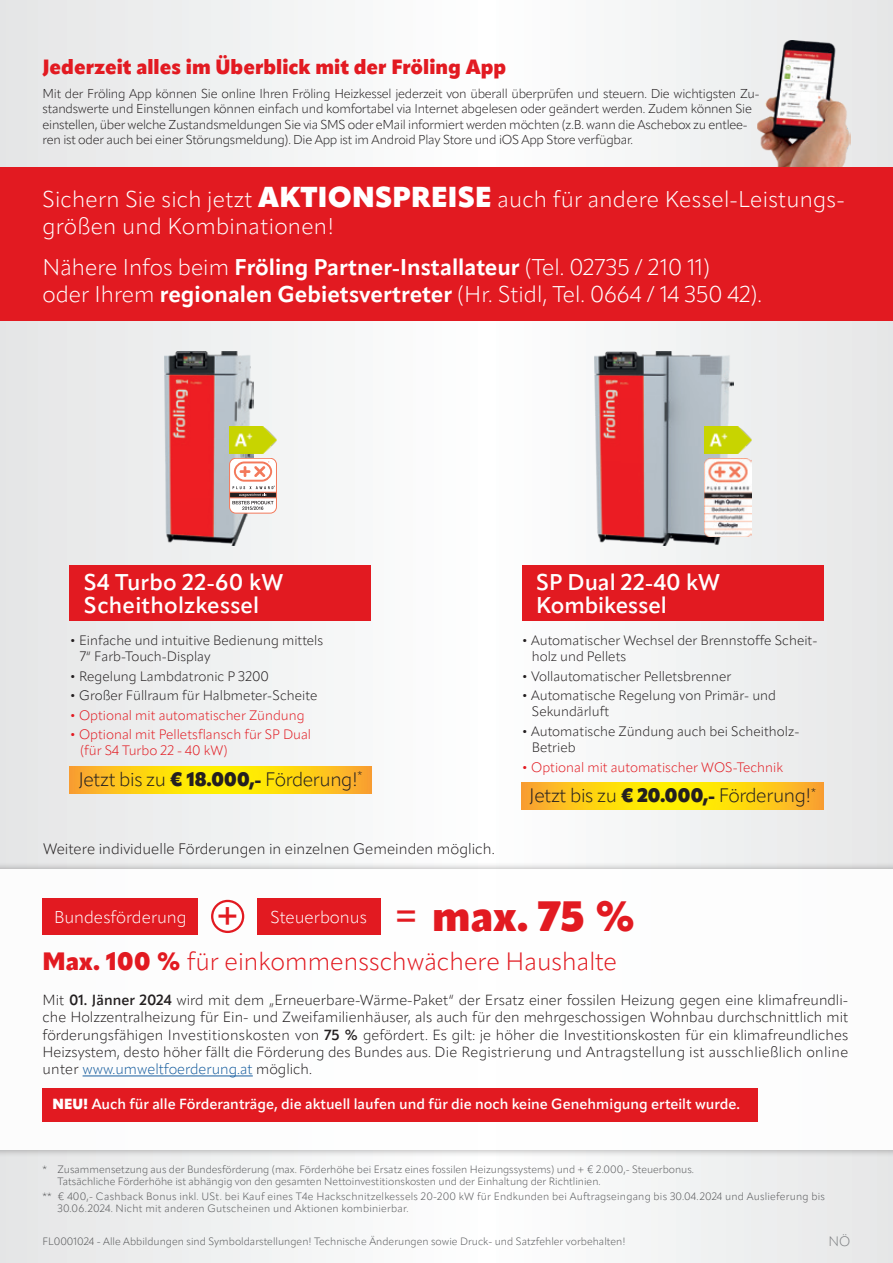
<style>
.page{position:relative;width:893px;height:1263px;background:#fff}
.page>*{position:absolute;margin:0;border:0;box-sizing:border-box;transform-origin:0 0}
.t1{font:900 41.85px "Apparat";color:#e21a21}
.t2{font:37.5px "Arial";color:#e21a21}
.t3{font:300 24.75px "Apparat";color:#e21a21}
.t4{font:300 22.5px "Apparat";letter-spacing:.01em;color:#fff}
.t5{font:600 22.5px "Apparat";letter-spacing:.01em;color:#fff}
.t6{font:900 20.4px "Apparat";color:#e21a21}
.t7{font:300 19.2px "Apparat";letter-spacing:-.02em;color:#231f20}
.t8{font:300 16.95px "Apparat";color:#fff}
.t9{font:300 15px "Apparat";color:#231f20}
.t10{font:300 14.55px/17.4px "Apparat";color:#231f20;text-align:justify}
.t11{font:600 14.55px "Apparat";color:#fff}
.t12{font:300 13.5px "Apparat";color:#231f20}
.t13{font:300 13.5px "Apparat";color:#e21a21}
.t14{font:300 13.5px "Apparat";color:#808285}
.t15{font:300 12.75px/15.3px "Apparat";letter-spacing:-.02em;color:#231f20}
.t16{font:300 10.5px "Apparat";letter-spacing:.005em;color:#57585a}
.s1{font-weight:900;font-size:28.5px}
.s2{font-weight:700}
.s3{font-weight:900}
.s4{font-weight:600}
.s5{color:#175d9e}
</style>
<div class="page">
<div style="left:0;top:0;width:893px;height:1263px;background:linear-gradient(to right,#f0f1f1,#f3f4f4)"></div>
<img style="left:758px;top:40px;width:92px;height:128px">
<div style="left:0;top:862px;width:893px;height:296px;background:#231f20;opacity:.4"></div>
<div style="left:0;top:870px;width:893px;height:280px;background:#fff"></div>
<div style="left:522px;top:565px;width:301px;height:56px;background:#e21a21"></div>
<div style="left:0;top:168px;width:893px;height:153px;background:#e21a21"></div>
<div style="left:70px;top:565px;width:301px;height:56px;background:#e21a21"></div>
<img style="left:164px;top:351px;width:89px;height:194px">
<div style="left:230px;top:458px;width:46px;height:55px;background:#fff;border-radius:6px"></div>
<div style="left:229px;top:458px;width:48px;height:55px;border:1px solid #f3795b;border-radius:6px"></div>
<svg style="left:229px;top:492px;width:48px;height:6px"></svg>
<svg style="left:232px;top:461px;width:43px;height:49px"></svg>
<img style="left:229px;top:426px;width:48px;height:28px">
<img style="left:595px;top:351px;width:138px;height:194px">
<img style="left:704px;top:458px;width:48px;height:79px">
<img style="left:704px;top:426px;width:48px;height:28px">
<div style="left:43px;top:1088px;width:715px;height:33px;background:#e21a21"></div>
<hr style="left:83px;top:1075px;width:170px;height:1px;background:#175d9e">
<div style="left:211px;top:900px;width:33px;height:33px;border:2px solid #e21a21;border-radius:50%"></div>
<div style="left:257px;top:899px;width:123px;height:36px;background:#e21a21"></div>
<div style="left:43px;top:899px;width:155px;height:36px;background:#e21a21"></div>
<svg style="left:70px;top:766px;width:301px;height:27px;background:#fdd113"></svg>
<svg style="left:522px;top:782px;width:301px;height:27px;background:#fdd113"></svg>
<p class="t6" style="left:43px;top:54px;width:465px">Jederzeit alles im Überblick mit der Fröling App</p>
<p class="t15" style="left:43px;top:86px;width:719px">Mit der Fröling App können Sie online Ihren Fröling Heizkessel jederzeit von überall überprüfen und steuern. Die wichtigsten Zu&shy;standswerte und Einstellungen können einfach und komfortabel via Internet abgelesen oder geändert werden. Zudem können Sie einstellen, über welche Zustandsmeldungen Sie via SMS oder eMail informiert werden möchten (z.B. wann die Aschebox zu entlee&shy;ren ist oder auch bei einer Störungsmeldung). Die App ist im Android Play Store und iOS App Store verfügbar.</p>
<p class="t4" style="left:43px;top:186px;width:804px">Sichern Sie sich jetzt <span class="s1">AKTIONSPREISE</span> auch für andere Kessel-Leistungs-</p>
<p class="t4" style="left:43px;top:213px;width:293px">größen und Kombinationen!</p>
<p class="t4" style="left:43px;top:254px;width:669px">Nähere Infos beim <span class="s2">Fröling Partner-Installateur</span> (Tel. 02735 / 210 11)</p>
<p class="t4" style="left:43px;top:281px;width:721px">oder Ihrem <span class="s2">regionalen Gebietsvertreter</span> (Hr. Stidl, Tel. 0664 / 14 350 42).</p>
<p class="t5" style="left:84px;top:569px;width:201px">S4 Turbo 22-60 kW</p>
<p class="t5" style="left:84px;top:591px;width:177px">Scheitholzkessel</p>
<p class="t12" style="left:70px;top:632px;width:255px">• Einfache und intuitive Bedienung mittels</p>
<p class="t12" style="left:80px;top:648px;width:132px">7“ Farb-Touch-Display</p>
<p class="t12" style="left:70px;top:668px;width:201px">• Regelung Lambdatronic P 3200</p>
<p class="t12" style="left:70px;top:687px;width:249px">• Großer Füllraum für Halbmeter-Scheite</p>
<p class="t13" style="left:70px;top:707px;width:236px">• Optional mit automatischer Zündung</p>
<p class="t13" style="left:70px;top:726px;width:243px">• Optional mit Pelletsflansch für SP Dual</p>
<p class="t13" style="left:80px;top:743px;width:149px">(für S4 Turbo 22 - 40 kW)</p>
<p class="t7" style="left:78px;top:768px;width:285px">Jetzt bis zu <span class="s3">€ 18.000,-</span> Förderung!<sup>*</sup></p>
<p class="t9" style="left:43px;top:839px;width:453px">Weitere individuelle Förderungen in einzelnen Gemeinden möglich.</p>
<p class="t5" style="left:536px;top:569px;width:185px">SP Dual 22-40 kW</p>
<p class="t5" style="left:536px;top:591px;width:132px">Kombikessel</p>
<p class="t12" style="left:522px;top:632px;width:297px">• Automatischer Wechsel der Brennstoffe Scheit-</p>
<p class="t12" style="left:532px;top:648px;width:96px">holz und Pellets</p>
<p class="t12" style="left:522px;top:668px;width:211px">• Vollautomatischer Pelletsbrenner</p>
<p class="t12" style="left:522px;top:687px;width:256px">• Automatische Regelung von Primär- und</p>
<p class="t12" style="left:532px;top:704px;width:79px">Sekundärluft</p>
<p class="t12" style="left:522px;top:723px;width:279px">• Automatische Zündung auch bei Scheitholz-</p>
<p class="t12" style="left:532px;top:739px;width:45px">Betrieb</p>
<p class="t13" style="left:522px;top:759px;width:263px">• Optional mit automatischer WOS-Technik</p>
<p class="t7" style="left:529px;top:784px;width:288px">Jetzt bis zu <span class="s3">€ 20.000,-</span> Förderung!<sup>*</sup></p>
<p class="t8" style="left:54px;top:907px;width:134px">Bundesförderung</p>
<p class="t8" style="left:271px;top:907px;width:98px">Steuerbonus</p>
<p class="t2" style="left:417px;top:942px;width:23px;rotate:-180deg">=</p>
<p class="t1" style="left:432px;top:890px;width:205px">max. 75 %</p>
<p class="t2" style="left:239px;top:942px;width:23px;rotate:-180deg">+</p>
<p class="t3" style="left:43px;top:946px;width:576px"><span class="s3">Max. 100 %</span> für einkommensschwächere Haushalte</p>
<p class="t10" style="left:43px;top:991px;width:807px">Mit <span class="s4">01. Jänner 2024</span> wird mit dem „Erneuerbare-Wärme-Paket“ der Ersatz einer fossilen Heizung gegen eine klimafreundli&shy;che Holzzentralheizung für Ein- und Zweifamilienhäuser, als auch für den mehrgeschossigen Wohnbau durchschnittlich mit förderungsfähigen Investitionskosten von <span class="s4">75 %</span> gefördert. Es gilt: je höher die Investitionskosten für ein klimafreundliches Heizsystem, desto höher fällt die Förderung des Bundes aus. Die Registrierung und Antragstellung ist ausschließlich online unter <span class="s5">www.umweltfoerderung.at</span> möglich.</p>
<p class="t11" style="left:53px;top:1095px;width:689px"><span class="s3">NEU!</span> Auch für alle Förderanträge, die aktuell laufen und für die noch keine Genehmigung erteilt wurde.</p>
<p class="t16" style="left:43px;top:1163px;width:653px">* Zusammensetzung aus der Bundesförderung (max. Förderhöhe bei Ersatz eines fossilen Heizungssystems) und + € 2.000,- Steuerbonus.</p>
<p class="t16" style="left:58px;top:1175px;width:545px">Tatsächliche Förderhöhe ist abhängig von den gesamten Nettoinvestitionskosten und der Einhaltung der Richtlinien.</p>
<p class="t16" style="left:43px;top:1190px;width:784px">** € 400,- Cashback Bonus inkl. USt. bei Kauf eines T4e Hackschnitzelkessels 20-200 kW für Endkunden bei Auftragseingang bis 30.04.2024 und Auslieferung bis</p>
<p class="t16" style="left:58px;top:1202px;width:353px">30.06.2024. Nicht mit anderen Gutscheinen und Aktionen kombinierbar.</p>
<p class="t16" style="left:43px;top:1234px;width:585px">FL0001024 - Alle Abbildungen sind Symboldarstellungen! Technische Änderungen sowie Druck- und Satzfehler vorbehalten!</p>
<p class="t14" style="left:828px;top:1233px;width:23px">NÖ</p>
</div>
